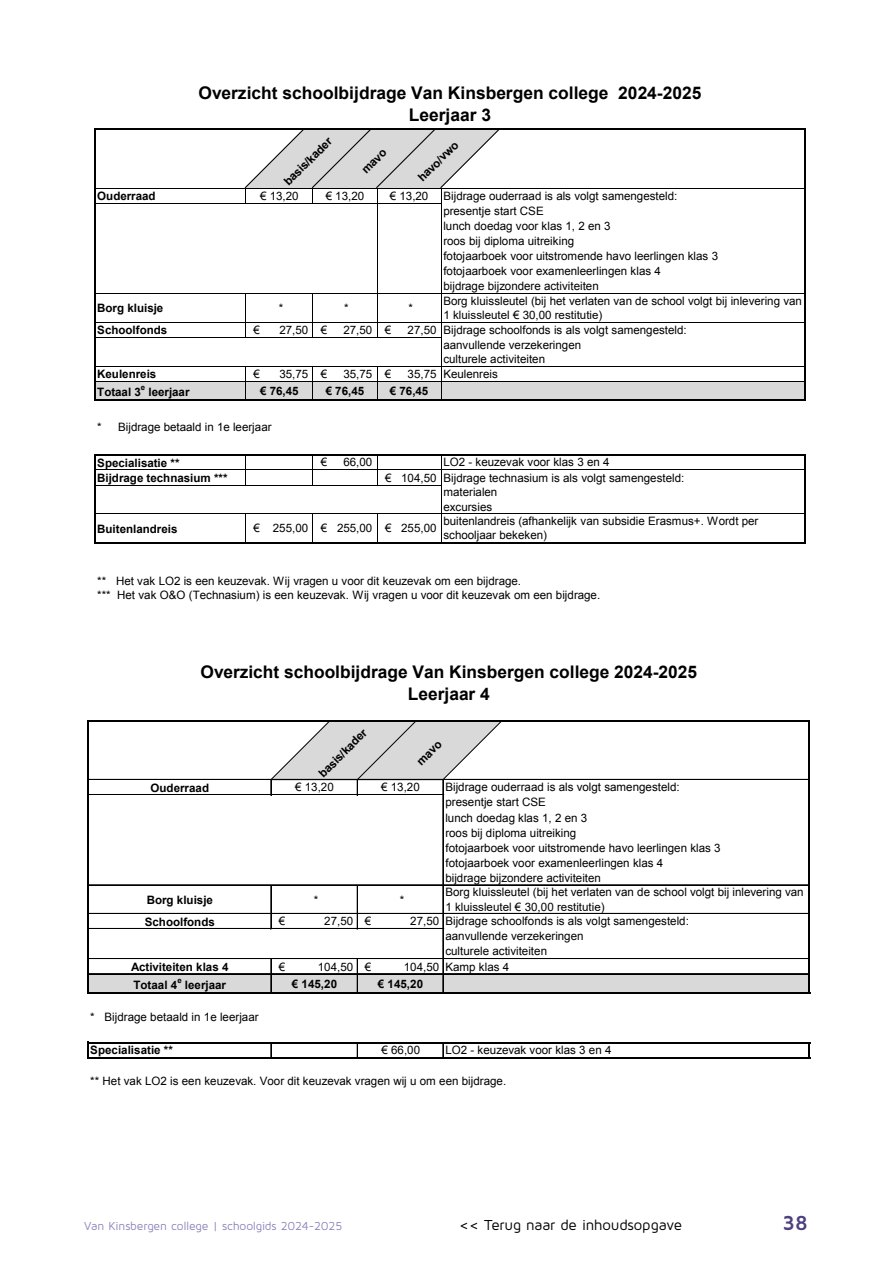
<style>
.page{position:relative;width:893px;height:1276px;background:#fff}
.page>*{position:absolute;margin:0;border:0;box-sizing:border-box;transform-origin:0 0}
.t1{font:700 21px "Maven Pro";color:#4e4180}
.t2{font:700 17.4px/21.6px "Arial";color:#000;text-align:center}
.t3{font:15px "Maven Pro";letter-spacing:-.015em;color:#000}
.t4{font:12px "Maven Pro";letter-spacing:-.015em;color:#9185be}
.t5{font:11.55px/15px "Arial";color:#000}
.t6{font:700 11.55px "Arial";color:#000}
.t7{font:700 7.8px "Arial";color:#000}
</style>
<div class="page">
<hr style="left:96px;top:128px;width:150px;height:2px;background:#000">
<hr style="left:94px;top:128px;width:2px;height:60px;background:#000">
<hr style="left:804px;top:130px;width:2px;height:58px;background:#000">
<hr style="left:441px;top:128px;width:365px;height:2px;background:#000">
<div style="left:95px;top:381px;width:710px;height:19px;background:#d9d9d9"></div>
<svg style="left:244px;top:128px;width:255px;height:75px"></svg>
<hr style="left:245px;top:294px;width:1px;height:44px;background:#000">
<hr style="left:312px;top:294px;width:1px;height:44px;background:#000">
<hr style="left:377px;top:188px;width:1px;height:150px;background:#000">
<hr style="left:94px;top:188px;width:2px;height:213px;background:#000">
<hr style="left:245px;top:366px;width:1px;height:33px;background:#000">
<hr style="left:312px;top:366px;width:1px;height:33px;background:#000">
<hr style="left:377px;top:366px;width:1px;height:33px;background:#000">
<hr style="left:441px;top:188px;width:1px;height:211px;background:#000">
<hr style="left:804px;top:188px;width:2px;height:213px;background:#000">
<svg style="left:245px;top:456px;width:1px;height:28px"></svg>
<svg style="left:312px;top:456px;width:1px;height:28px"></svg>
<svg style="left:377px;top:456px;width:1px;height:28px"></svg>
<hr style="left:94px;top:454px;width:2px;height:90px;background:#000">
<svg style="left:245px;top:514px;width:1px;height:28px"></svg>
<svg style="left:312px;top:514px;width:1px;height:28px"></svg>
<svg style="left:377px;top:514px;width:1px;height:28px"></svg>
<hr style="left:441px;top:456px;width:1px;height:86px;background:#000">
<hr style="left:804px;top:456px;width:2px;height:88px;background:#000">
<hr style="left:96px;top:188px;width:708px;height:1px;background:#000">
<hr style="left:96px;top:203px;width:346px;height:1px;background:#000">
<hr style="left:96px;top:293px;width:708px;height:1px;background:#000">
<hr style="left:96px;top:322px;width:708px;height:1px;background:#000">
<hr style="left:96px;top:337px;width:346px;height:1px;background:#000">
<hr style="left:96px;top:365px;width:708px;height:1px;background:#000">
<hr style="left:96px;top:381px;width:708px;height:1px;background:#000">
<hr style="left:96px;top:399px;width:710px;height:2px;background:#000">
<hr style="left:96px;top:454px;width:710px;height:2px;background:#000">
<hr style="left:96px;top:469px;width:708px;height:1px;background:#000">
<hr style="left:96px;top:484px;width:346px;height:1px;background:#000">
<hr style="left:96px;top:513px;width:708px;height:1px;background:#000">
<hr style="left:96px;top:542px;width:710px;height:2px;background:#000">
<hr style="left:89px;top:720px;width:182px;height:2px;background:#000">
<hr style="left:87px;top:720px;width:2px;height:60px;background:#000">
<hr style="left:808px;top:722px;width:2px;height:58px;background:#000">
<hr style="left:443px;top:720px;width:367px;height:2px;background:#000">
<div style="left:88px;top:974px;width:721px;height:18px;background:#d9d9d9"></div>
<svg style="left:269px;top:720px;width:234px;height:75px"></svg>
<hr style="left:271px;top:885px;width:1px;height:44px;background:#000">
<hr style="left:357px;top:885px;width:1px;height:44px;background:#000">
<hr style="left:87px;top:779px;width:2px;height:214px;background:#000">
<hr style="left:271px;top:959px;width:1px;height:32px;background:#000">
<hr style="left:357px;top:959px;width:1px;height:32px;background:#000">
<hr style="left:443px;top:780px;width:1px;height:211px;background:#000">
<hr style="left:808px;top:779px;width:2px;height:214px;background:#000">
<svg style="left:87px;top:1041px;width:2px;height:18px"></svg>
<svg style="left:271px;top:1043px;width:1px;height:14px"></svg>
<svg style="left:357px;top:1043px;width:1px;height:14px"></svg>
<svg style="left:443px;top:1043px;width:1px;height:14px"></svg>
<svg style="left:808px;top:1043px;width:2px;height:14px"></svg>
<hr style="left:89px;top:779px;width:719px;height:1px;background:#000">
<hr style="left:89px;top:794px;width:355px;height:1px;background:#000">
<hr style="left:89px;top:884px;width:719px;height:1px;background:#000">
<hr style="left:89px;top:913px;width:719px;height:1px;background:#000">
<hr style="left:89px;top:928px;width:355px;height:1px;background:#000">
<hr style="left:89px;top:958px;width:719px;height:1px;background:#000">
<hr style="left:89px;top:973px;width:719px;height:1px;background:#000">
<hr style="left:89px;top:991px;width:721px;height:2px;background:#000">
<hr style="left:89px;top:1041px;width:721px;height:2px;background:#000">
<hr style="left:89px;top:1057px;width:721px;height:2px;background:#000">
<h2 class="t2" style="left:199px;top:83px;width:504px">Overzicht schoolbijdrage Van Kinsbergen college 2024-2025<br>Leerjaar 3</h2>
<p class="t6" style="left:280px;top:178px;width:64px;rotate:-45deg">basis/kader</p>
<p class="t6" style="left:358px;top:166px;width:31px;rotate:-45deg">mavo</p>
<p class="t6" style="left:414px;top:174px;width:53px;rotate:-45deg">havo/vwo</p>
<p class="t6" style="left:97px;top:188px;width:60px">Ouderraad</p>
<p class="t5" style="left:260px;top:188px;width:40px">€ 13,20</p>
<p class="t5" style="left:326px;top:188px;width:40px">€ 13,20</p>
<p class="t5" style="left:390px;top:188px;width:40px">€ 13,20</p>
<p class="t5" style="left:443px;top:188px;width:276px">Bijdrage ouderraad is als volgt samengesteld: presentje start CSE<br>lunch doedag voor klas 1, 2 en 3<br>roos bij diploma uitreiking<br>fotojaarboek voor uitstromende havo leerlingen klas 3 fotojaarboek voor examenleerlingen klas 4<br>bijdrage bijzondere activiteiten</p>
<p class="t6" style="left:97px;top:300px;width:68px">Borg kluisje</p>
<p class="t5" style="left:279px;top:301px;width:6px">*</p>
<p class="t5" style="left:344px;top:301px;width:6px">*</p>
<p class="t5" style="left:408px;top:301px;width:6px">*</p>
<p class="t5" style="left:443px;top:294px;width:360px;line-height:14.2px">Borg kluissleutel (bij het verlaten van de school volgt bij inlevering van<br>1 kluissleutel € 30,00 restitutie)</p>
<p class="t6" style="left:97px;top:322px;width:72px">Schoolfonds</p>
<p class="t5" style="left:253px;top:322px;width:8px">€</p>
<p class="t5" style="left:279px;top:322px;width:49px">27,50 €</p>
<p class="t5" style="left:343px;top:322px;width:50px">27,50 €</p>
<p class="t5" style="left:443px;top:323px;width:245px;line-height:14.5px;text-indent:-36px">27,50 Bijdrage schoolfonds is als volgt samengesteld: aanvullende verzekeringen<br>culturele activiteiten</p>
<p class="t6" style="left:97px;top:366px;width:61px">Keulenreis</p>
<p class="t5" style="left:253px;top:366px;width:8px">€</p>
<p class="t5" style="left:279px;top:366px;width:49px">35,75 €</p>
<p class="t5" style="left:343px;top:366px;width:50px">35,75 €</p>
<p class="t5" style="left:408px;top:366px;width:92px">35,75 Keulenreis</p>
<p class="t6" style="left:97px;top:384px;width:45px">Totaal 3</p>
<p class="t7" style="left:141px;top:382px;width:6px">e</p>
<p class="t6" style="left:149px;top:384px;width:42px">leerjaar</p>
<p class="t6" style="left:260px;top:382px;width:40px">€ 76,45</p>
<p class="t6" style="left:326px;top:382px;width:40px">€ 76,45</p>
<p class="t6" style="left:390px;top:382px;width:40px">€ 76,45</p>
<p class="t5" style="left:97px;top:420px;width:176px">* Bijdrage betaald in 1e leerjaar</p>
<p class="t6" style="left:97px;top:455px;width:84px">Specialisatie **</p>
<p class="t5" style="left:321px;top:455px;width:8px">€</p>
<p class="t5" style="left:343px;top:455px;width:30px">66,00</p>
<p class="t5" style="left:443px;top:455px;width:168px">LO2 - keuzevak voor klas 3 en 4</p>
<p class="t6" style="left:97px;top:470px;width:132px">Bijdrage technasium ***</p>
<p class="t5" style="left:443px;top:470px;width:242px;line-height:14.5px;text-indent:-58px">€ 104,50 Bijdrage technasium is als volgt samengesteld: materialen<br>excursies</p>
<p class="t6" style="left:97px;top:521px;width:82px">Buitenlandreis</p>
<p class="t5" style="left:253px;top:521px;width:185px">€ 255,00 € 255,00 € 255,00</p>
<p class="t5" style="left:443px;top:514px;width:317px;line-height:14.2px">buitenlandreis (afhankelijk van subsidie Erasmus+. Wordt per schooljaar bekeken)</p>
<p class="t5" style="left:97px;top:573px;width:504px;line-height:14.2px">** Het vak LO2 is een keuzevak. Wij vragen u voor dit keuzevak om een bijdrage.<br>*** Het vak O&amp;O (Technasium) is een keuzevak. Wij vragen u voor dit keuzevak om een bijdrage.</p>
<h2 class="t2" style="left:201px;top:662px;width:498px">Overzicht schoolbijdrage Van Kinsbergen college 2024-2025<br>Leerjaar 4</h2>
<p class="t6" style="left:315px;top:770px;width:64px;rotate:-45deg">basis/kader</p>
<p class="t6" style="left:413px;top:758px;width:31px;rotate:-45deg">mavo</p>
<p class="t6" style="left:151px;top:780px;width:60px">Ouderraad</p>
<p class="t5" style="left:295px;top:780px;width:40px">€ 13,20</p>
<p class="t5" style="left:381px;top:780px;width:40px">€ 13,20</p>
<p class="t5" style="left:445px;top:780px;width:277px">Bijdrage ouderraad is als volgt samengesteld: presentje start CSE<br>lunch doedag klas 1, 2 en 3<br>roos bij diploma uitreiking<br>fotojaarboek voor uitstromende havo leerlingen klas 3 fotojaarboek voor examenleerlingen klas 4<br>bijdrage bijzondere activiteiten</p>
<p class="t6" style="left:147px;top:892px;width:68px">Borg kluisje</p>
<p class="t5" style="left:314px;top:892px;width:6px">*</p>
<p class="t5" style="left:400px;top:892px;width:6px">*</p>
<p class="t5" style="left:445px;top:885px;width:360px;line-height:14.2px">Borg kluissleutel (bij het verlaten van de school volgt bij inlevering van<br>1 kluissleutel € 30,00 restitutie)</p>
<p class="t6" style="left:145px;top:914px;width:72px">Schoolfonds</p>
<p class="t5" style="left:279px;top:913px;width:8px">€</p>
<p class="t5" style="left:324px;top:913px;width:49px">27,50 €</p>
<p class="t5" style="left:445px;top:913px;width:245px;text-indent:-35px">27,50 Bijdrage schoolfonds is als volgt samengesteld: aanvullende verzekeringen<br>culturele activiteiten</p>
<p class="t6" style="left:131px;top:959px;width:99px">Activiteiten klas 4</p>
<p class="t5" style="left:279px;top:959px;width:8px">€</p>
<p class="t5" style="left:318px;top:959px;width:55px">104,50 €</p>
<p class="t5" style="left:404px;top:959px;width:107px">104,50 Kamp klas 4</p>
<p class="t6" style="left:134px;top:977px;width:45px">Totaal 4</p>
<p class="t7" style="left:177px;top:975px;width:6px">e</p>
<p class="t6" style="left:185px;top:977px;width:43px">leerjaar</p>
<p class="t6" style="left:292px;top:975px;width:47px">€ 145,20</p>
<p class="t6" style="left:378px;top:975px;width:47px">€ 145,20</p>
<p class="t5" style="left:90px;top:1010px;width:170px">* Bijdrage betaald in 1e leerjaar</p>
<p class="t6" style="left:90px;top:1042px;width:84px">Specialisatie **</p>
<p class="t5" style="left:381px;top:1042px;width:40px">€ 66,00</p>
<p class="t5" style="left:445px;top:1042px;width:168px">LO2 - keuzevak voor klas 3 en 4</p>
<p class="t5" style="left:90px;top:1073px;width:417px">** Het vak LO2 is een keuzevak. Voor dit keuzevak vragen wij u om een bijdrage.</p>
<p class="t4" style="left:84px;top:1218px;width:260px">Van Kinsbergen college | schoolgids 2024-2025</p>
<p class="t3" style="left:459px;top:1216px;width:224px">&lt;&lt; Terug naar de inhoudsopgave</p>
<h1 class="t1" style="left:783px;top:1210px;width:27px">38</h1>
</div>
